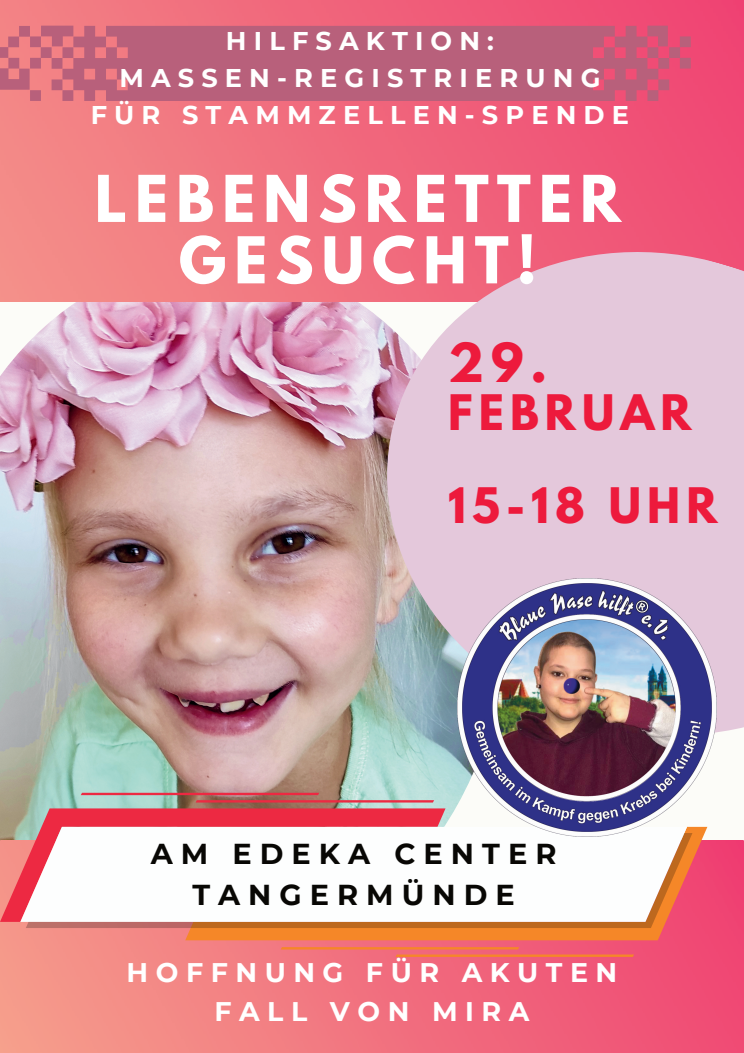
<style>
.page{position:relative;width:744px;height:1053px;background:#fff}
.page>*{position:absolute;margin:0;border:0;box-sizing:border-box;transform-origin:0 0}
.t1{font:700 57.12px/61.4px "League Spartan";letter-spacing:.14em;color:#fff;text-align:center}
.t2{font:700 47.72px "League Spartan";color:#ed1a3c}
.t3{font:700 43.32px/93.6px "League Spartan";letter-spacing:.14em;color:#ed1a3c}
.t4{font:700 28.76px/41.7px "Montserrat";letter-spacing:.28em;color:#080704;text-align:center}
.t5{font:700 26.88px/38.9px "Montserrat";letter-spacing:.28em;color:#fff;text-align:center}
.t6{font:700 25.6px/37px "Montserrat";letter-spacing:.28em;color:#fff;text-align:center}
</style>
<div class="page">
<img style="left:0;top:302px;width:457px;height:522px">
<img style="left:0;top:0;width:744px;height:302px">
<img style="left:0;top:840px;width:744px;height:212px">
<svg style="left:0;top:808px;width:446px;height:113px;fill:#ed2942"></svg>
<svg style="left:185px;top:836px;width:522px;height:104px;fill:#f58728"></svg>
<svg style="left:26px;top:836px;width:666px;height:92px;fill:#bd681e"></svg>
<svg style="left:20px;top:826px;width:667px;height:95px"></svg>
<svg style="left:81px;top:792px;width:353px;height:10px"></svg>
<svg style="left:281px;top:947px;width:353px;height:9px"></svg>
<div style="left:73px;top:26px;width:585px;height:75px;background:#b8607b"></div>
<div style="left:658px;top:79px;width:11px;height:11px;background:#b8607b"></div>
<svg style="left:647px;top:26px;width:44px;height:43px"></svg>
<div style="left:680px;top:36px;width:11px;height:11px;background:#b8607b"></div>
<div style="left:647px;top:47px;width:11px;height:11px;background:#b8607b"></div>
<div style="left:647px;top:90px;width:11px;height:11px;background:#b8607b"></div>
<div style="left:30px;top:90px;width:11px;height:11px;background:#b8607b"></div>
<svg style="left:0;top:26px;width:73px;height:64px"></svg>
<div style="left:30px;top:36px;width:11px;height:11px;background:#b8607b"></div>
<div style="left:62px;top:47px;width:11px;height:11px;background:#b8607b"></div>
<div style="left:62px;top:90px;width:11px;height:11px;background:#b8607b"></div>
<svg style="left:358px;top:222px;width:386px;height:542px;fill:#e4c8db"></svg>
<img style="left:457px;top:578px;width:259px;height:258px">
<p class="t6" style="left:91px;top:21px;width:540px">HILFSAKTION:<br>MASSEN-REGISTRIERUNG<br>FÜR STAMMZELLEN-SPENDE</p>
<h1 class="t1" style="left:95px;top:167px;width:528px">LEBENSRETTER<br>GESUCHT!</h1>
<h2 class="t2" style="left:448px;top:325px;width:100px">29.</h2>
<h3 class="t3" style="left:448px;top:364px;width:271px">FEBRUAR<br>15-18 UHR</h3>
<p class="t4" style="left:151px;top:831px;width:407px">AM EDEKA CENTER<br>TANGERMÜNDE</p>
<p class="t5" style="left:127px;top:951px;width:492px">HOFFNUNG FÜR AKUTEN<br>FALL VON MIRA</p>
</div>
